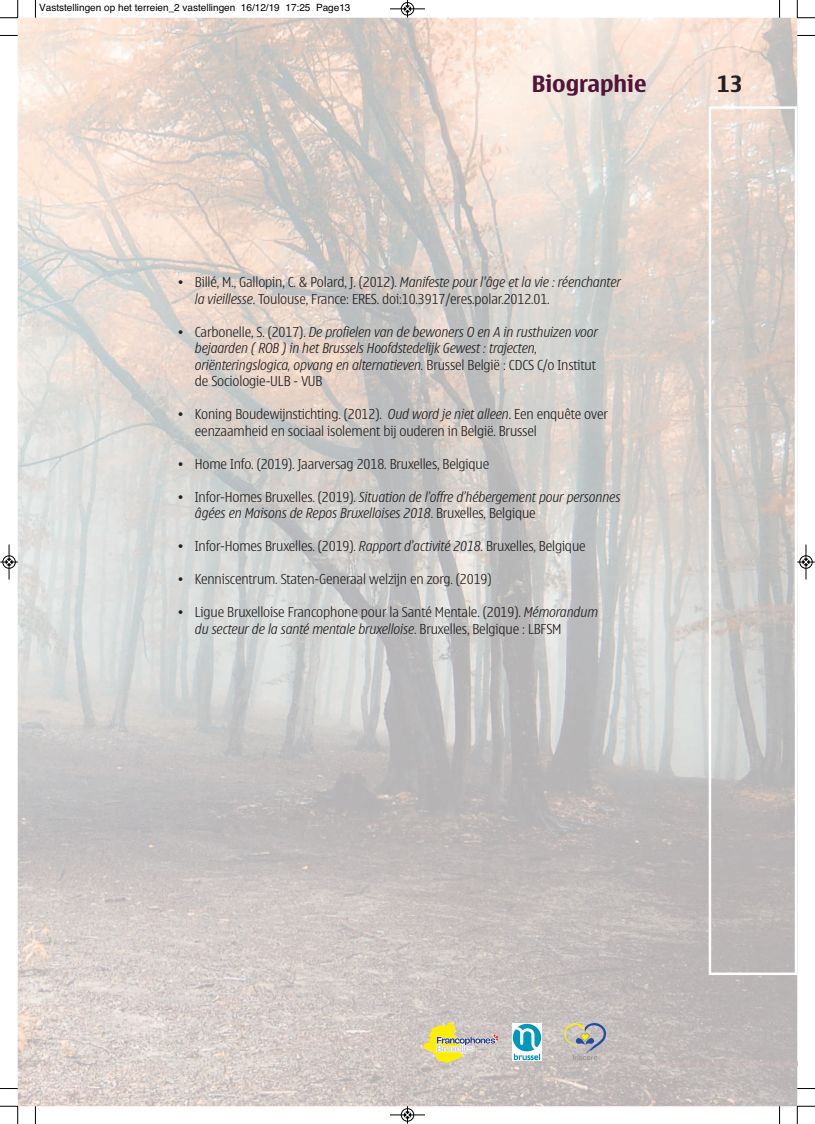
<style>
.page{position:relative;width:815px;height:1124px;background:#fff}
.page>*{position:absolute;margin:0;border:0;box-sizing:border-box;transform-origin:0 0}
.t1{font:700 22.5px "Nokia Sans";color:#521438}
.t2{font:700 22.5px "Nokia Sans";color:#231f20}
.t3{font:300 13.75px/16.5px "Nokia Sans";letter-spacing:-.01em;color:#231f20}
.t4{font:italic 300 13.75px/16.5px "Nokia Sans";letter-spacing:-.01em;color:#231f20}
.t5{font:10px "Helvetica";color:#000}
.s1{font-style:italic}
.s2{font-style:normal}
</style>
<div class="page">
<img style="left:18px;top:18px;width:779px;height:1087px">
<div style="left:709px;top:106px;width:88px;height:868px;border:2px solid #fff"></div>
<img style="left:423px;top:1021px;width:29px;height:26px">
<img style="left:564px;top:1023px;width:41px;height:37px">
<img style="left:513px;top:1023px;width:28px;height:37px">
<svg style="left:635px;top:1060px;width:162px;height:5px"></svg>
<svg style="left:35px;top:0;width:1px;height:18px"></svg>
<svg style="left:0;top:35px;width:18px;height:1px"></svg>
<svg style="left:779px;top:0;width:1px;height:18px"></svg>
<svg style="left:797px;top:35px;width:18px;height:1px"></svg>
<svg style="left:35px;top:1106px;width:1px;height:17px"></svg>
<svg style="left:0;top:1087px;width:18px;height:2px"></svg>
<svg style="left:779px;top:1106px;width:1px;height:17px"></svg>
<svg style="left:797px;top:1087px;width:18px;height:2px"></svg>
<svg style="left:0;top:0;width:19px;height:19px"></svg>
<svg style="left:797px;top:0;width:18px;height:19px"></svg>
<svg style="left:0;top:1105px;width:19px;height:18px"></svg>
<svg style="left:797px;top:1105px;width:18px;height:18px"></svg>
<div style="left:401px;top:2px;width:13px;height:14px;border:1px solid #fff;border-radius:50%"></div>
<hr style="left:390px;top:9px;width:35px;height:1px;background:#000">
<div style="left:401px;top:2px;width:13px;height:13px;border:1px solid #000;border-radius:50%"></div>
<svg style="left:404px;top:0;width:7px;height:18px"></svg>
<hr style="left:390px;top:1114px;width:35px;height:1px;background:#000">
<div style="left:401px;top:1108px;width:13px;height:13px;border:1px solid #000;border-radius:50%"></div>
<svg style="left:404px;top:1105px;width:7px;height:18px"></svg>
<div style="left:2px;top:555px;width:14px;height:13px;border:1px solid #fff;border-radius:50%"></div>
<hr style="left:9px;top:544px;width:1px;height:35px;background:#000">
<div style="left:3px;top:555px;width:12px;height:13px;border:1px solid #000;border-radius:50%"></div>
<svg style="left:0;top:558px;width:18px;height:7px"></svg>
<div style="left:799px;top:555px;width:14px;height:13px;border:1px solid #fff;border-radius:50%"></div>
<hr style="left:806px;top:544px;width:1px;height:35px;background:#000">
<div style="left:800px;top:555px;width:12px;height:13px;border:1px solid #000;border-radius:50%"></div>
<svg style="left:797px;top:558px;width:18px;height:7px"></svg>
<p class="t5" style="left:39px;top:2px;width:313px">Vaststellingen op het terreien_2 vastellingen 16/12/19 17:25 Page13</p>
<h1 class="t1" style="left:532px;top:75px;width:116px">Biographie</h1>
<h1 class="t2" style="left:717px;top:74px;width:28px">13</h1>
<p class="t3" style="left:195px;top:275px;width:428px;text-indent:-18px">• Billé, M., Gallopin, C. &amp; Polard, J. (2012). <span class="s1">Manifeste pour l'âge et la vie : réenchanter la vieillesse</span>. Toulouse, France: ERES. doi:10.3917/eres.polar.2012.01.</p>
<p class="t4" style="left:195px;top:324px;width:405px;text-indent:-18px"><span class="s2">• Carbonelle, S. (2017).</span> De profielen van de bewoners O en A in rusthuizen voor bejaarden ( ROB ) in het Brussels Hoofdstedelijk Gewest : trajecten, oriënteringslogica, opvang en alternatieven. <span class="s2">Brussel België : CDCS C/o Institut de Sociologie-ULB - VUB</span></p>
<p class="t3" style="left:195px;top:407px;width:414px;text-indent:-18px">• Koning Boudewijnstichting. (2012). <span class="s1">Oud word je niet alleen</span>. Een enquête over eenzaamheid en sociaal isolement bij ouderen in België. Brussel</p>
<p class="t3" style="left:177px;top:456px;width:314px">• Home Info. (2019). Jaarversag 2018. Bruxelles, Belgique</p>
<p class="t4" style="left:195px;top:489px;width:427px;text-indent:-18px"><span class="s2">• Infor-Homes Bruxelles. (2019).</span> Situation de l’offre d’hébergement pour personnes âgées en Maisons de Repos Bruxelloises 2018<span class="s2">. Bruxelles, Belgique</span></p>
<p class="t3" style="left:177px;top:539px;width:410px">• Infor-Homes Bruxelles. (2019). <span class="s1">Rapport d’activité 2018</span>. Bruxelles, Belgique</p>
<p class="t3" style="left:177px;top:572px;width:316px">• Kenniscentrum. Staten-Generaal welzijn en zorg. (2019)</p>
<p class="t3" style="left:195px;top:605px;width:405px;text-indent:-18px">• Ligue Bruxelloise Francophone pour la Santé Mentale. (2019). <span class="s1">Mémorandum du secteur de la santé mentale bruxelloise</span>. Bruxelles, Belgique : LBFSM</p>
</div>
